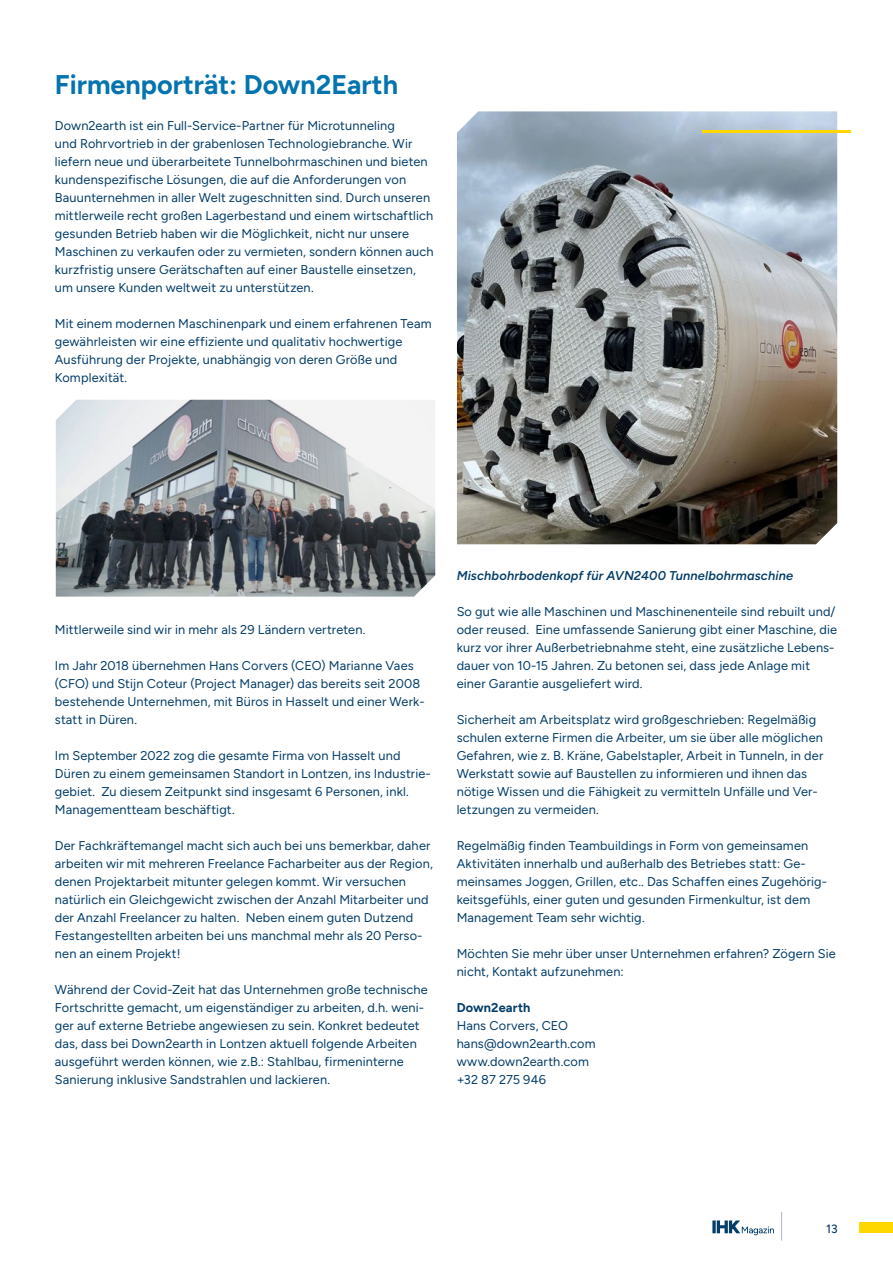
<style>
.page{position:relative;width:893px;height:1263px;background:#fff}
.page>*{position:absolute;margin:0;border:0;box-sizing:border-box;transform-origin:0 0}
.t1{font:700 27px "Figtree";color:#0474af}
.t2{font:12.75px/18px "Figtree";letter-spacing:.015em;color:#043d68}
.t3{font:italic 600 12.75px "Figtree";letter-spacing:.015em;color:#043d68}
.t4{font:700 12.75px "Figtree";letter-spacing:.01em;color:#043d68}
.t5{font:500 12px "Figtree";color:#043d68}
</style>
<div class="page">
<img style="left:56px;top:400px;width:379px;height:197px">
<img style="left:457px;top:111px;width:380px;height:433px">
<hr style="left:702px;top:130px;width:148px;height:2px;background:#ffd700">
<div style="left:859px;top:1222px;width:34px;height:11px;background:#ffd700"></div>
<svg style="left:712px;top:1220px;width:62px;height:15px"></svg>
<svg style="left:781px;top:1212px;width:1px;height:28px"></svg>
<h1 class="t1" style="left:55px;top:68px;width:345px">Firmenporträt: Down2Earth</h1>
<p class="t2" style="left:55px;top:116px;width:380px">Down2earth ist ein Full-Service-Partner für Microtunneling<br>und Rohrvortrieb in der grabenlosen Technologiebranche. Wir liefern neue und überarbeitete Tunnelbohrmaschinen und bieten kundenspezifische Lösungen, die auf die Anforderungen von Bauunternehmen in aller Welt zugeschnitten sind. Durch unseren mittlerweile recht großen Lagerbestand und einem wirtschaftlich gesunden Betrieb haben wir die Möglichkeit, nicht nur unsere Maschinen zu verkaufen oder zu vermieten, sondern können auch kurzfristig unsere Gerätschaften auf einer Baustelle einsetzen, um unsere Kunden weltweit zu unterstützen.</p>
<p class="t2" style="left:55px;top:314px;width:378px">Mit einem modernen Maschinenpark und einem erfahrenen Team gewährleisten wir eine effiziente und qualitativ hochwertige Ausführung der Projekte, unabhängig von deren Größe und Komplexität.</p>
<p class="t2" style="left:55px;top:620px;width:312px">Mittlerweile sind wir in mehr als 29 Ländern vertreten.</p>
<p class="t2" style="left:55px;top:656px;width:371px">Im Jahr 2018 übernehmen Hans Corvers (CEO) Marianne Vaes (CFO) und Stijn Coteur (Project Manager) das bereits seit 2008 bestehende Unternehmen, mit Büros in Hasselt und einer Werk&shy;statt in Düren.</p>
<p class="t2" style="left:55px;top:746px;width:377px">Im September 2022 zog die gesamte Firma von Hasselt und Düren zu einem gemeinsamen Standort in Lontzen, ins Industrie&shy;gebiet. Zu diesem Zeitpunkt sind insgesamt 6 Personen, inkl.<br>Managementteam beschäftigt.</p>
<p class="t2" style="left:55px;top:836px;width:380px">Der Fachkräftemangel macht sich auch bei uns bemerkbar, daher arbeiten wir mit mehreren Freelance Facharbeiter aus der Region, denen Projektarbeit mitunter gelegen kommt. Wir versuchen natürlich ein Gleichgewicht zwischen der Anzahl Mitarbeiter und der Anzahl Freelancer zu halten. Neben einem guten Dutzend Festangestellten arbeiten bei uns manchmal mehr als 20 Perso&shy;nen an einem Projekt!</p>
<p class="t2" style="left:55px;top:980px;width:375px">Während der Covid-Zeit hat das Unternehmen große technische Fortschritte gemacht, um eigenständiger zu arbeiten, d.h. weni&shy;ger auf externe Betriebe angewiesen zu sein. Konkret bedeutet das, dass bei Down2earth in Lontzen aktuell folgende Arbeiten ausgeführt werden können, wie z.B.: Stahlbau, firmeninterne Sanierung inklusive Sandstrahlen und lackieren.</p>
<p class="t3" style="left:457px;top:568px;width:338px">Mischbohrbodenkopf für AVN2400 Tunnelbohrmaschine</p>
<p class="t2" style="left:457px;top:602px;width:382px">So gut wie alle Maschinen und Maschinenenteile sind rebuilt und/ oder reused. Eine umfassende Sanierung gibt einer Maschine, die kurz vor ihrer Außerbetriebnahme steht, eine zusätzliche Lebens&shy;dauer von 10-15 Jahren. Zu betonen sei, dass jede Anlage mit einer Garantie ausgeliefert wird.</p>
<p class="t2" style="left:457px;top:710px;width:368px">Sicherheit am Arbeitsplatz wird großgeschrieben: Regelmäßig schulen externe Firmen die Arbeiter, um sie über alle möglichen Gefahren, wie z. B. Kräne, Gabelstapler, Arbeit in Tunneln, in der Werkstatt sowie auf Baustellen zu informieren und ihnen das nötige Wissen und die Fähigkeit zu vermitteln Unfälle und Ver&shy;letzungen zu vermeiden.</p>
<p class="t2" style="left:457px;top:836px;width:372px">Regelmäßig finden Teambuildings in Form von gemeinsamen Aktivitäten innerhalb und außerhalb des Betriebes statt: Ge&shy;meinsames Joggen, Grillen, etc.. Das Schaffen eines Zugehörig&shy;keitsgefühls, einer guten und gesunden Firmenkultur, ist dem Management Team sehr wichtig.</p>
<p class="t2" style="left:457px;top:944px;width:381px">Möchten Sie mehr über unser Unternehmen erfahren? Zögern Sie nicht, Kontakt aufzunehmen:</p>
<p class="t4" style="left:457px;top:1000px;width:75px">Down2earth</p>
<p class="t2" style="left:457px;top:1016px;width:140px">Hans Corvers, CEO hans@down2earth.com www.down2earth.com +32 87 275 946</p>
<p class="t5" style="left:826px;top:1222px;width:13px">13</p>
</div>
